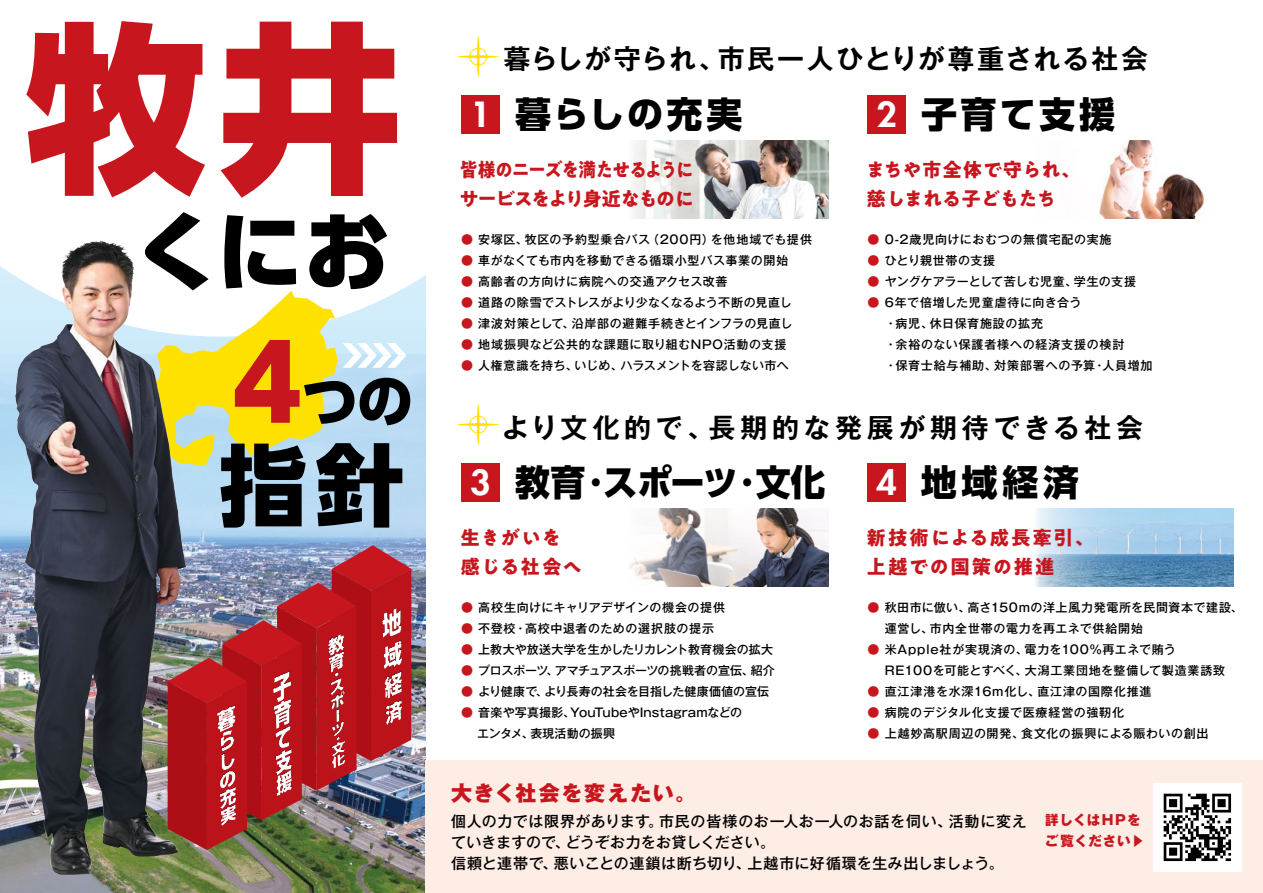
<style>
.page{position:relative;width:1263px;height:893px;background:#fff}
.page>*{position:absolute;margin:0;border:0;box-sizing:border-box;transform-origin:0 0}
.t1{font:800 183px "PUD Shin Go Pr 6 N";color:#c8161e}
.t2{font:800 102px "PUD Shin Go Pr 6 N";color:#c8161e}
.t3{font:800 88.5px "PUD Shin Go Pr 6 N";color:#000}
.t4{font:800 87px "PUD Shin Go Pr 6 N";color:#000}
.t5{font:800 56.4px "PUD Shin Go Pr 6 N";color:#000}
.t6{font:800 36px "PUD Shin Go Pr 6 N";letter-spacing:.085em;color:#000}
.t7{font:800 33.75px "Futura";color:#fff;scale:1.05 1}
.t8{font:700 27px "Gothic MB101 Pro De";letter-spacing:.1em;color:#000}
.t9{font:700 27px "Gothic MB101 Pro De";letter-spacing:.165em;color:#000}
.t10{font:700 27px "Gothic MB101 Pro De";letter-spacing:.025em;color:#000}
.t11{font:800 21px "Gothic MB101 Pro";letter-spacing:.08em;color:#c8161e}
.t12{font:700 19.5px/28.5px "PA1 Gothic Std";letter-spacing:-.075em;color:#c8161e;scale:.92 1}
.t13{font:700 19.5px/28.5px "PA1 Gothic Std";letter-spacing:-.015em;color:#c8161e}
.t14{font:700 19.5px/28.5px "PA1 Gothic Std";letter-spacing:.08em;color:#c8161e}
.t15{font:700 19.5px/28.5px "PA1 Gothic Std";letter-spacing:.04em;color:#c8161e}
.t16{font:500 15px/21px "Gothic MB101 Pro";letter-spacing:.025em;color:#000}
.t17{font:500 15px "Gothic MB101 Pro";letter-spacing:.045em;color:#000}
.t18{font:500 15px "Gothic MB101 Pro";color:#000}
.t19{font:800 13.5px/21px "Gothic MB101 Pro";letter-spacing:.065em;color:#c8161e}
.t20{font:500 12px/21px "Gothic MB101 Pro";letter-spacing:.04em;color:#000}
.t21{font:500 12px/21px "Gothic MB101 Pro";letter-spacing:.01em;color:#000;text-align:right}
.t22{font:500 12px/21px "Gothic MB101 Pro";letter-spacing:.06em;color:#000}
.t23{font:500 12px "Gothic MB101 Pro";letter-spacing:.005em;color:#000}
.t24{font:500 12px "Gothic MB101 Pro";letter-spacing:.07em;color:#000}
.t25{font:500 12px/21px "Gothic MB101 Pro";letter-spacing:-.02em;color:#000}
.t26{font:500 12px "Gothic MB101 Pro";letter-spacing:.065em;color:#000}
.t27{font:500 12px "Gothic MB101 Pro";letter-spacing:-.01em;color:#000}
.t28{font:500 12px/21px "Gothic MB101 Pro";letter-spacing:.015em;color:#000}
.t29{font:500 12px "Gothic MB101 Pro";letter-spacing:.02em;color:#000}
.t30{font:500 12px "Gothic MB101 Pro";letter-spacing:.075em;color:#000}
.s1{color:#c8161e}
</style>
<div class="page">
<svg style="left:0;top:77px;width:500px;height:260px"></svg>
<img style="left:0;top:354px;width:425px;height:539px">
<img style="left:195px;top:545px;width:216px;height:305px">
<img style="left:217px;top:705px;width:21px;height:131px">
<img style="left:273px;top:671px;width:21px;height:135px">
<img style="left:383px;top:608px;width:20px;height:126px">
<img style="left:328px;top:635px;width:19px;height:148px">
<img style="left:3px;top:235px;width:192px;height:649px">
<div style="left:425px;top:761px;width:838px;height:132px;background:#fdede4"></div>
<img style="left:633px;top:141px;width:195px;height:78px">
<svg style="left:457px;top:36px;width:42px;height:41px"></svg>
<svg style="left:457px;top:404px;width:42px;height:41px"></svg>
<div style="left:868px;top:95px;width:38px;height:38px;background:#c8161e"></div>
<div style="left:868px;top:463px;width:38px;height:38px;background:#c8161e"></div>
<svg style="left:154px;top:291px;width:253px;height:175px"></svg>
<div style="left:461px;top:95px;width:39px;height:38px;background:#c8161e"></div>
<div style="left:461px;top:463px;width:39px;height:38px;background:#c8161e"></div>
<img style="left:630px;top:509px;width:198px;height:78px">
<img style="left:1035px;top:509px;width:199px;height:78px">
<img style="left:1099px;top:141px;width:105px;height:78px">
<div style="left:1153px;top:783px;width:88px;height:88px;background:#fff"></div>
<svg style="left:1164px;top:794px;width:67px;height:67px"></svg>
<h1 class="t1" style="left:24px;top:8px;width:379px">牧井</h1>
<h3 class="t4" style="left:133px;top:204px;width:258px">くにお</h3>
<h2 class="t2" style="left:216px;top:327px;width:103px">４</h2>
<h3 class="t5" style="left:302px;top:370px;width:113px">つの</h3>
<h3 class="t3" style="left:219px;top:437px;width:187px">指針</h3>
<h3 class="t7" style="left:470px;top:92px;width:21px">1</h3>
<h3 class="t10" style="left:503px;top:36px;width:224px">暮らしが守られ、</h3>
<h3 class="t8" style="left:718px;top:36px;width:432px">市民一人ひとりが尊重される社会</h3>
<h3 class="t6" style="left:515px;top:95px;width:229px">暮らしの充実</h3>
<h3 class="t7" style="left:876px;top:92px;width:21px">2</h3>
<h3 class="t6" style="left:921px;top:95px;width:195px">子育て支援</h3>
<h3 class="t12" style="left:459px;top:158px;width:257px">皆様のニーズを満たせるようにサービスをより身近なものに</h3>
<h3 class="t13" style="left:866px;top:158px;width:216px">まちや市全体で守られ、慈しまれる子どもたち</h3>
<p class="t20" style="left:647px;top:228px;width:68px">（200円）</p>
<p class="t20" style="left:525px;top:228px;width:127px">牧区の予約型乗合バス</p>
<p class="t22" style="left:711px;top:228px;width:103px">を他地域でも提供</p>
<p class="t20" style="left:461px;top:228px;width:68px"><span class="s1">●</span> 安塚区、</p>
<p class="t20" style="left:461px;top:249px;width:329px"><span class="s1">●</span> 車がなくても市内を移動できる循環小型バス事業の開始</p>
<p class="t20" style="left:461px;top:270px;width:268px"><span class="s1">●</span> 高齢者の方向けに病院への交通アクセス改善</p>
<p class="t21" style="left:461px;top:291px;width:333px"><span class="s1">●</span> 道路の除雪でストレスがより少なくなるよう不断の見直し沿岸部の避難手続きとインフラの見直し</p>
<p class="t20" style="left:461px;top:312px;width:115px"><span class="s1">●</span> 津波対策として、</p>
<p class="t20" style="left:461px;top:333px;width:329px;text-align:right"><span class="s1">●</span> 地域振興など公共的な課題に取り組むNPO活動の支援ハラスメントを容認しない市へ</p>
<p class="t20" style="left:461px;top:354px;width:118px"><span class="s1">●</span> 人権意識を持ち、</p>
<p class="t20" style="left:574px;top:354px;width:50px">いじめ、</p>
<p class="t20" style="left:867px;top:228px;width:245px"><span class="s1">●</span> 0-2歳児向けにおむつの無償宅配の実施</p>
<p class="t20" style="left:867px;top:249px;width:129px"><span class="s1">●</span> ひとり親世帯の支援</p>
<p class="t20" style="left:1074px;top:270px;width:64px">学生の支援</p>
<p class="t23" style="left:867px;top:272px;width:211px"><span class="s1">●</span> ヤングケアラーとして苦しむ児童、</p>
<p class="t20" style="left:930px;top:291px;width:153px;text-indent:-62px"><span class="s1">●</span> 6年で倍増した児童虐待に向き合う休日保育施設の拡充</p>
<p class="t20" style="left:872px;top:312px;width:62px">　・病児、</p>
<p class="t24" style="left:872px;top:335px;width:254px">　・余裕のない保護者様への経済支援の検討</p>
<p class="t20" style="left:1102px;top:354px;width:52px">人員増加</p>
<p class="t30" style="left:994px;top:356px;width:113px">対策部署への予算・</p>
<p class="t26" style="left:872px;top:356px;width:126px">　・保育士給与補助、</p>
<h3 class="t7" style="left:470px;top:460px;width:21px">3</h3>
<h3 class="t8" style="left:501px;top:405px;width:214px">より文化的で、</h3>
<h3 class="t9" style="left:708px;top:405px;width:436px">長期的な発展が期待できる社会</h3>
<h3 class="t6" style="left:603px;top:463px;width:136px">スポーツ</h3>
<h3 class="t6" style="left:515px;top:463px;width:72px">教育</h3>
<h3 class="t6" style="left:578px;top:463px;width:36px">・</h3>
<h3 class="t6" style="left:756px;top:463px;width:71px">文化</h3>
<h3 class="t6" style="left:730px;top:463px;width:36px">・</h3>
<h3 class="t7" style="left:876px;top:460px;width:21px">4</h3>
<h3 class="t6" style="left:921px;top:463px;width:159px">地域経済</h3>
<h3 class="t15" style="left:460px;top:526px;width:123px">生きがいを感じる社会へ</h3>
<h3 class="t14" style="left:867px;top:526px;width:229px">新技術による成長牽引、上越での国策の推進</h3>
<p class="t20" style="left:461px;top:596px;width:266px"><span class="s1">●</span> 高校生向けにキャリアデザインの機会の提供</p>
<p class="t20" style="left:461px;top:617px;width:255px"><span class="s1">●</span> 不登校・高校中退者のための選択肢の提示</p>
<p class="t21" style="left:461px;top:638px;width:315px"><span class="s1">●</span> 上教大や放送大学を生かしたリカレント教育機会の拡大紹介</p>
<p class="t25" style="left:544px;top:659px;width:226px;text-indent:-83px"><span class="s1">●</span> プロスポーツ<br>より長寿の社会を目指した健康価値の宣伝</p>
<p class="t27" style="left:555px;top:661px;width:200px">アマチュアスポーツの挑戦者の宣伝、</p>
<p class="t20" style="left:546px;top:659px;width:13px">、</p>
<p class="t20" style="left:461px;top:680px;width:88px"><span class="s1">●</span> より健康で、</p>
<p class="t23" style="left:570px;top:703px;width:173px">YouTubeやInstagramなどの</p>
<p class="t28" style="left:530px;top:701px;width:86px;text-indent:-69px"><span class="s1">●</span> 音楽や写真撮影、<br>表現活動の振興</p>
<p class="t20" style="left:465px;top:722px;width:70px">　エンタメ、</p>
<h3 class="t11" style="left:451px;top:775px;width:236px">大きく社会を変えたい。</h3>
<p class="t20" style="left:967px;top:596px;width:277px">高さ150mの洋上風力発電所を民間資本で建設、</p>
<p class="t20" style="left:930px;top:596px;width:215px;text-indent:-62px"><span class="s1">●</span> 秋田市に倣い、<br>市内全世帯の電力を再エネで供給開始</p>
<p class="t20" style="left:867px;top:617px;width:67px">　運営し、</p>
<p class="t22" style="left:1025px;top:638px;width:202px;text-indent:-157px"><span class="s1">●</span> 米Apple社が実現済の、<br>大潟工業団地を整備して製造業誘致</p>
<p class="t20" style="left:1024px;top:638px;width:153px">電力を100%再エネで賄う</p>
<p class="t29" style="left:867px;top:661px;width:161px">　 RE100を可能とすべく、</p>
<p class="t24" style="left:1037px;top:682px;width:116px">直江津の国際化推進</p>
<p class="t26" style="left:867px;top:682px;width:174px"><span class="s1">●</span> 直江津港を水深16m化し、</p>
<p class="t20" style="left:1021px;top:701px;width:189px;text-indent:-154px"><span class="s1">●</span> 病院のデジタル化支援で医療経営の強靭化<br>食文化の振興による賑わいの創出</p>
<p class="t20" style="left:867px;top:722px;width:158px"><span class="s1">●</span> 上越妙高駅周辺の開発、</p>
<p class="t16" style="left:565px;top:809px;width:204px;text-indent:-114px">個人の力では限界があります。<br>どうぞお力をお貸しください。</p>
<p class="t17" style="left:659px;top:809px;width:294px">市民の皆様のお一人お一人のお話を伺い、</p>
<p class="t16" style="left:949px;top:809px;width:80px">活動に変え</p>
<p class="t18" style="left:451px;top:830px;width:120px">ていきますので、</p>
<p class="t16" style="left:747px;top:851px;width:258px">上越市に好循環を生み出しましょう。</p>
<p class="t16" style="left:554px;top:851px;width:198px">悪いことの連鎖は断ち切り、</p>
<p class="t16" style="left:451px;top:851px;width:108px">信頼と連帯で、</p>
<p class="t19" style="left:1045px;top:808px;width:101px">詳しくはHPをご覧ください▶</p>
</div>
